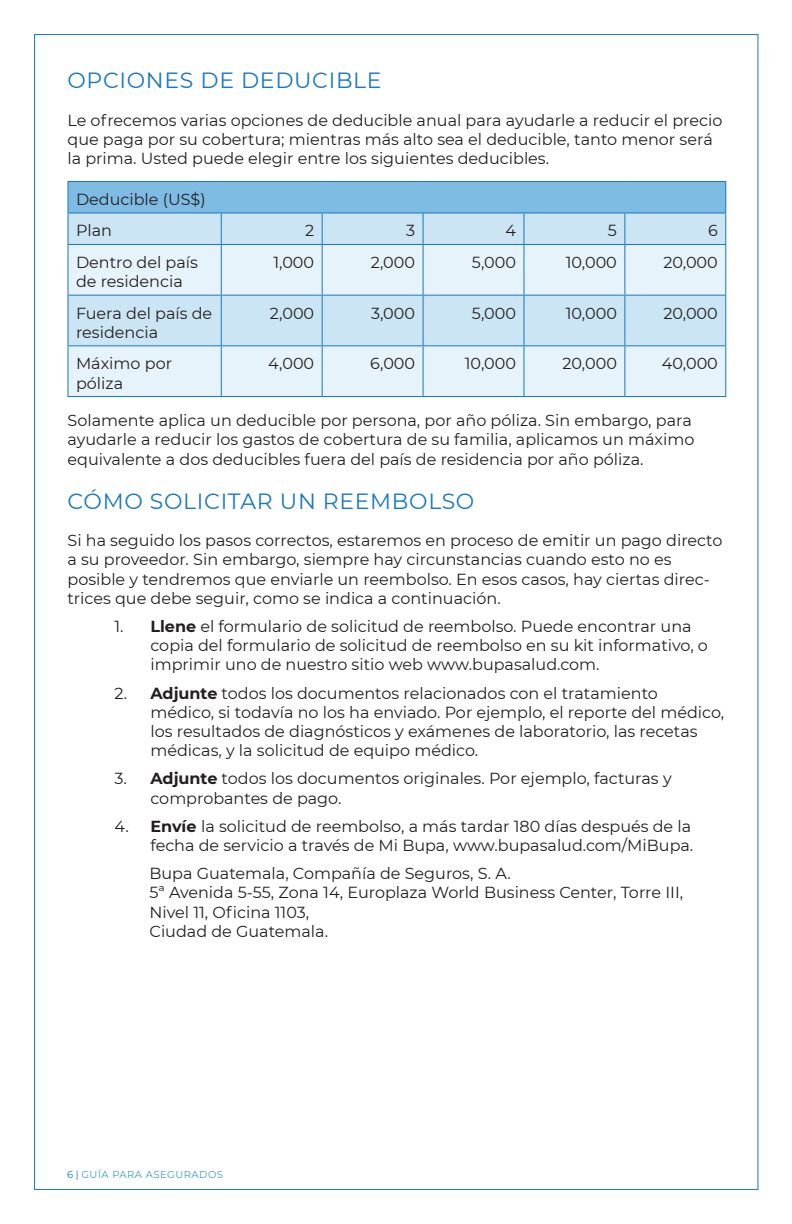
<style>
.page{position:relative;width:792px;height:1224px;background:#fff}
.page>*{position:absolute;margin:0;border:0;box-sizing:border-box;transform-origin:0 0}
.t1{font:22px "Montserrat";letter-spacing:.03em;color:#1778be}
.t2{font:16px/19.2px "Montserrat";color:#231f20}
.t3{font:10px "Montserrat";letter-spacing:.05em;color:#3c9ad4}
.s1{font-weight:700}
.s2{color:#1778be}
</style>
<div class="page">
<div style="left:68px;top:182px;width:658px;height:31px;background:#7fbce4"></div>
<div style="left:69px;top:213px;width:656px;height:31px;background:#cbe5f4"></div>
<svg style="left:69px;top:245px;width:656px;height:151px;background:#dcedf7"></svg>
<hr style="left:68px;top:182px;width:1px;height:30px;background:#1778be">
<hr style="left:68px;top:181px;width:153px;height:1px;background:#1778be">
<hr style="left:221px;top:181px;width:101px;height:1px;background:#1778be">
<hr style="left:322px;top:181px;width:101px;height:1px;background:#1778be">
<hr style="left:423px;top:181px;width:101px;height:1px;background:#1778be">
<hr style="left:524px;top:181px;width:101px;height:1px;background:#1778be">
<hr style="left:625px;top:181px;width:101px;height:1px;background:#1778be">
<hr style="left:725px;top:182px;width:1px;height:30px;background:#1778be">
<hr style="left:68px;top:213px;width:1px;height:31px;background:#1778be">
<hr style="left:68px;top:212px;width:153px;height:1px;background:#1778be">
<hr style="left:221px;top:213px;width:1px;height:31px;background:#1778be">
<hr style="left:221px;top:212px;width:101px;height:1px;background:#1778be">
<hr style="left:322px;top:213px;width:1px;height:31px;background:#1778be">
<hr style="left:322px;top:212px;width:101px;height:1px;background:#1778be">
<hr style="left:423px;top:213px;width:1px;height:31px;background:#1778be">
<hr style="left:423px;top:212px;width:101px;height:1px;background:#1778be">
<hr style="left:523px;top:213px;width:1px;height:31px;background:#1778be">
<hr style="left:524px;top:212px;width:101px;height:1px;background:#1778be">
<hr style="left:624px;top:213px;width:1px;height:31px;background:#1778be">
<hr style="left:625px;top:212px;width:101px;height:1px;background:#1778be">
<hr style="left:725px;top:213px;width:1px;height:31px;background:#1778be">
<hr style="left:68px;top:245px;width:1px;height:50px;background:#1778be">
<hr style="left:68px;top:244px;width:153px;height:1px;background:#1778be">
<hr style="left:221px;top:245px;width:1px;height:50px;background:#1778be">
<hr style="left:221px;top:244px;width:101px;height:1px;background:#1778be">
<hr style="left:322px;top:245px;width:1px;height:50px;background:#1778be">
<hr style="left:322px;top:244px;width:101px;height:1px;background:#1778be">
<hr style="left:423px;top:245px;width:1px;height:50px;background:#1778be">
<hr style="left:423px;top:244px;width:101px;height:1px;background:#1778be">
<hr style="left:523px;top:245px;width:1px;height:50px;background:#1778be">
<hr style="left:524px;top:244px;width:101px;height:1px;background:#1778be">
<hr style="left:624px;top:245px;width:1px;height:50px;background:#1778be">
<hr style="left:625px;top:244px;width:101px;height:1px;background:#1778be">
<hr style="left:725px;top:245px;width:1px;height:50px;background:#1778be">
<hr style="left:68px;top:296px;width:1px;height:49px;background:#1778be">
<hr style="left:68px;top:295px;width:153px;height:1px;background:#1778be">
<hr style="left:221px;top:296px;width:1px;height:49px;background:#1778be">
<hr style="left:221px;top:295px;width:101px;height:1px;background:#1778be">
<hr style="left:322px;top:296px;width:1px;height:49px;background:#1778be">
<hr style="left:322px;top:295px;width:101px;height:1px;background:#1778be">
<hr style="left:423px;top:296px;width:1px;height:49px;background:#1778be">
<hr style="left:423px;top:295px;width:101px;height:1px;background:#1778be">
<hr style="left:523px;top:296px;width:1px;height:49px;background:#1778be">
<hr style="left:524px;top:295px;width:101px;height:1px;background:#1778be">
<hr style="left:624px;top:296px;width:1px;height:49px;background:#1778be">
<hr style="left:625px;top:295px;width:101px;height:1px;background:#1778be">
<hr style="left:725px;top:296px;width:1px;height:49px;background:#1778be">
<hr style="left:68px;top:346px;width:1px;height:50px;background:#1778be">
<hr style="left:68px;top:345px;width:153px;height:1px;background:#1778be">
<hr style="left:68px;top:396px;width:153px;height:1px;background:#1778be">
<hr style="left:221px;top:346px;width:1px;height:50px;background:#1778be">
<hr style="left:221px;top:345px;width:101px;height:1px;background:#1778be">
<hr style="left:221px;top:396px;width:101px;height:1px;background:#1778be">
<hr style="left:322px;top:346px;width:1px;height:50px;background:#1778be">
<hr style="left:322px;top:345px;width:101px;height:1px;background:#1778be">
<hr style="left:322px;top:396px;width:101px;height:1px;background:#1778be">
<hr style="left:423px;top:346px;width:1px;height:50px;background:#1778be">
<hr style="left:423px;top:345px;width:101px;height:1px;background:#1778be">
<hr style="left:423px;top:396px;width:101px;height:1px;background:#1778be">
<hr style="left:523px;top:346px;width:1px;height:50px;background:#1778be">
<hr style="left:524px;top:345px;width:101px;height:1px;background:#1778be">
<hr style="left:524px;top:396px;width:101px;height:1px;background:#1778be">
<hr style="left:624px;top:346px;width:1px;height:50px;background:#1778be">
<hr style="left:625px;top:345px;width:101px;height:1px;background:#1778be">
<hr style="left:725px;top:346px;width:1px;height:50px;background:#1778be">
<hr style="left:625px;top:396px;width:101px;height:1px;background:#1778be">
<h1 class="t1" style="left:68px;top:65px;width:316px">OPCIONES DE DEDUCIBLE</h1>
<p class="t2" style="left:68px;top:110px;width:656px">Le ofrecemos varias opciones de deducible anual para ayudarle a reducir el precio que paga por su cobertura; mientras más alto sea el deducible, tanto menor será la prima. Usted puede elegir entre los siguientes deducibles.</p>
<p class="t2" style="left:76px;top:183px;width:131px;line-height:31.4px">Deducible (US$)<br>Plan</p>
<p class="t2" style="left:305px;top:221px;width:11px">2</p>
<p class="t2" style="left:406px;top:221px;width:11px">3</p>
<p class="t2" style="left:505px;top:221px;width:12px">4</p>
<p class="t2" style="left:608px;top:221px;width:11px">5</p>
<p class="t2" style="left:708px;top:221px;width:11px">6</p>
<p class="t2" style="left:76px;top:252px;width:124px">Dentro del país de residencia</p>
<p class="t2" style="left:273px;top:252px;width:42px">1,000</p>
<p class="t2" style="left:371px;top:252px;width:46px">2,000</p>
<p class="t2" style="left:472px;top:252px;width:46px">5,000</p>
<p class="t2" style="left:566px;top:252px;width:53px">10,000</p>
<p class="t2" style="left:663px;top:252px;width:56px">20,000</p>
<p class="t2" style="left:76px;top:303px;width:138px">Fuera del país de residencia</p>
<p class="t2" style="left:270px;top:303px;width:46px">2,000</p>
<p class="t2" style="left:371px;top:303px;width:46px">3,000</p>
<p class="t2" style="left:472px;top:303px;width:46px">5,000</p>
<p class="t2" style="left:566px;top:303px;width:53px">10,000</p>
<p class="t2" style="left:663px;top:303px;width:56px">20,000</p>
<p class="t2" style="left:76px;top:353px;width:98px">Máximo por póliza</p>
<p class="t2" style="left:268px;top:353px;width:47px">4,000</p>
<p class="t2" style="left:370px;top:353px;width:46px">6,000</p>
<p class="t2" style="left:465px;top:353px;width:53px">10,000</p>
<p class="t2" style="left:563px;top:353px;width:56px">20,000</p>
<p class="t2" style="left:662px;top:353px;width:57px">40,000</p>
<p class="t2" style="left:68px;top:410px;width:628px">Solamente aplica un deducible por persona, por año póliza. Sin embargo, para ayudarle a reducir los gastos de cobertura de su familia, aplicamos un máximo equivalente a dos deducibles fuera del país de residencia por año póliza.</p>
<h1 class="t1" style="left:68px;top:486px;width:408px">CÓMO SOLICITAR UN REEMBOLSO</h1>
<p class="t2" style="left:68px;top:530px;width:657px">Si ha seguido los pasos correctos, estaremos en proceso de emitir un pago directo a su proveedor. Sin embargo, siempre hay circunstancias cuando esto no es posible y tendremos que enviarle un reembolso. En esos casos, hay ciertas direc&shy;trices que debe seguir, como se indica a continuación.</p>
<p class="t2" style="left:150px;top:616px;width:559px;text-indent:-36px">1. <span class="s1">Llene</span> el formulario de solicitud de reembolso. Puede encontrar una copia del formulario de solicitud de reembolso en su kit informativo, o imprimir uno de nuestro sitio web www.bupasalud.com.</p>
<p class="t2" style="left:150px;top:683px;width:575px;text-indent:-36px">2. <span class="s1">Adjunte</span> todos los documentos relacionados con el tratamiento médico, si todavía no los ha enviado. Por ejemplo, el reporte del médico, los resultados de diagnósticos y exámenes de laboratorio, las recetas médicas, y la solicitud de equipo médico.</p>
<p class="t2" style="left:150px;top:769px;width:523px;text-indent:-36px">3. <span class="s1">Adjunte</span> todos los documentos originales. Por ejemplo, facturas y comprobantes de pago.</p>
<p class="t2" style="left:114px;top:816px;width:580px;text-align:right">4. <span class="s1">Envíe</span> la solicitud de reembolso, a más tardar 180 días después de la fecha de servicio a través de Mi Bupa, www.bupasalud.com/MiBupa.</p>
<p class="t2" style="left:150px;top:863px;width:535px">Bupa Guatemala, Compañía de Seguros, S. A.<br>5ª Avenida 5-55, Zona 14, Europlaza World Business Center, Torre III, Nivel 11, Oficina 1103,<br>Ciudad de Guatemala.</p>
<p class="t3" style="left:67px;top:1168px;width:157px"><span class="s2">6 |</span> GUÍA PARA ASEGURADOS</p>
</div>
